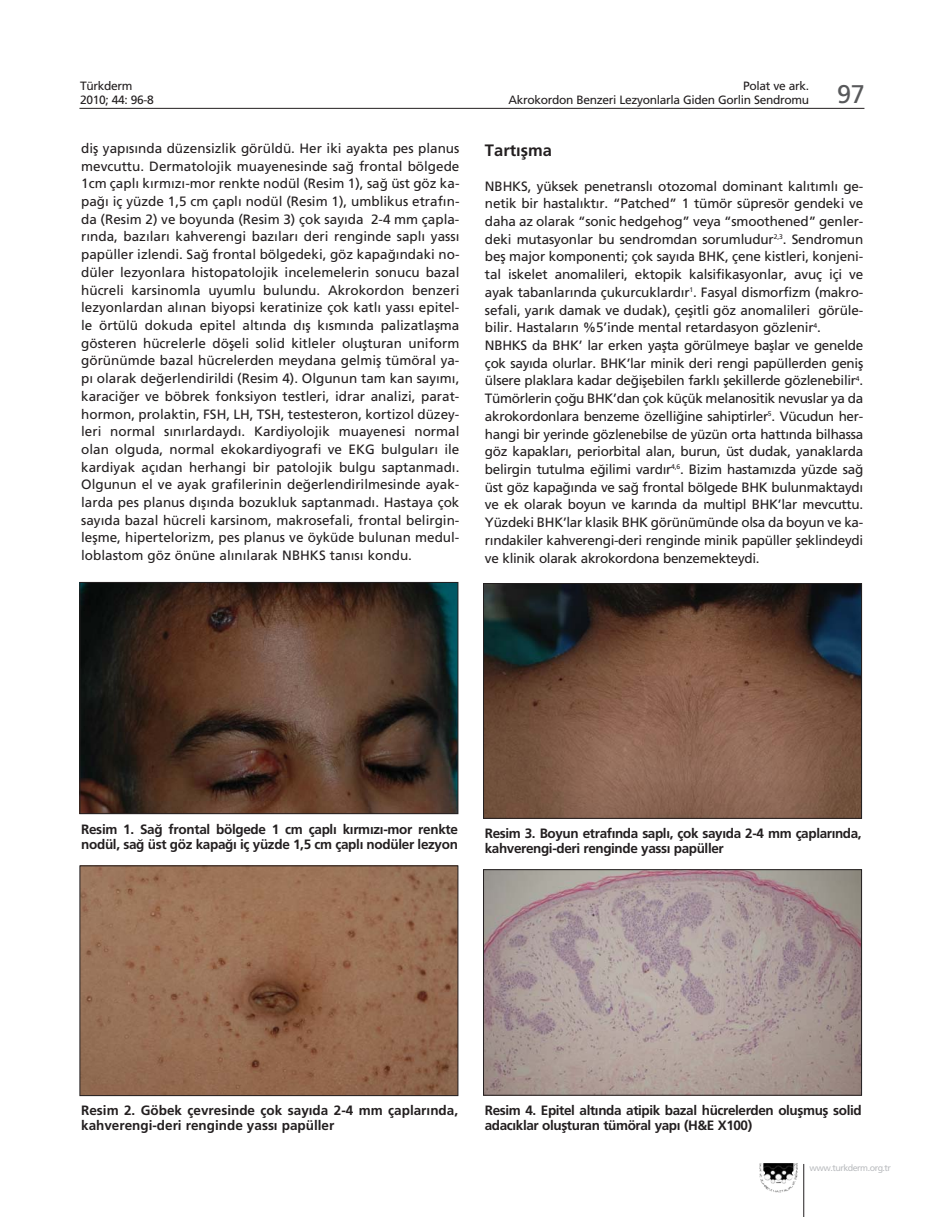
<style>
.page{position:relative;width:940px;height:1217px;background:#fff}
.page>*{position:absolute;margin:0;border:0;box-sizing:border-box;transform-origin:0 0}
.t1{font:25.5px "Frutiger";color:#58595b}
.t2{font:700 16.5px "Frutiger";color:#231f20}
.t3{font:13.5px/17.7px "Frutiger";letter-spacing:-.02em;color:#231f20;text-align:justify}
.t4{font:700 13.5px/15px "Frutiger";letter-spacing:-.03em;color:#231f20}
.t5{font:700 13.5px/15px "Frutiger";color:#231f20}
.t6{font:12px/13.5px "Frutiger";letter-spacing:-.03em;color:#231f20;text-align:right}
.t7{font:9px "Frutiger";letter-spacing:-.055em;color:#bbbdc0}
</style>
<div class="page">
<img style="left:82px;top:867px;width:374px;height:226px">
<div style="left:80px;top:865px;width:378px;height:230px;border:1px solid #231f20"></div>
<img style="left:485px;top:585px;width:375px;height:231px">
<div style="left:483px;top:583px;width:379px;height:235px;border:1px solid #231f20"></div>
<img style="left:485px;top:871px;width:375px;height:222px">
<div style="left:483px;top:869px;width:379px;height:226px;border:1px solid #231f20"></div>
<img style="left:82px;top:584px;width:374px;height:227px">
<div style="left:80px;top:582px;width:378px;height:231px;border:1px solid #231f20"></div>
<hr style="left:79px;top:108px;width:785px;height:1px;background:#231f20">
<img style="left:759px;top:1163px;width:39px;height:29px">
<hr style="left:803px;top:1163px;width:1px;height:53px;background:#231f20">
<p class="t6" style="left:80px;top:80px;width:75px;text-align:left">Türkderm<br>2010; 44: 96-8</p>
<h1 class="t1" style="left:837px;top:83px;width:29px">97</h1>
<p class="t6" style="left:508px;top:80px;width:302px">Polat ve ark.<br>Akrokordon Benzeri Lezyonlarla Giden Gorlin Sendromu</p>
<p class="t3" style="left:81px;top:140px;width:380px">difl yap›s›nda düzensizlik görüldü. Her iki ayakta pes planus mevcuttu. Dermatolojik muayenesinde sa¤ frontal bölgede 1cm çapl› k›rm›z›-mor renkte nodül (Resim 1), sa¤ üst göz ka&shy;pa¤› iç yüzde 1,5 cm çapl› nodül (Resim 1), umblikus etraf›n&shy;da (Resim 2) ve boyunda (Resim 3) çok say›da 2-4 mm çapla&shy;r›nda, baz›lar› kahverengi baz›lar› deri renginde sapl› yass› papüller izlendi. Sa¤ frontal bölgedeki, göz kapa¤›ndaki no&shy;düler lezyonlara histopatolojik incelemelerin sonucu bazal hücreli karsinomla uyumlu bulundu. Akrokordon benzeri lezyonlardan al›nan biyopsi keratinize çok katl› yass› epitel&shy;le örtülü dokuda epitel alt›nda d›fl k›sm›nda palizatlaflma gösteren hücrelerle döfleli solid kitleler oluflturan uniform görünümde bazal hücrelerden meydana gelmifl tümöral ya&shy;p› olarak de¤erlendirildi (Resim 4). Olgunun tam kan say›m›, karaci¤er ve böbrek fonksiyon testleri, idrar analizi, parat&shy;hormon, prolaktin, FSH, LH, TSH, testesteron, kortizol düzey&shy;leri normal s›n›rlardayd›. Kardiyolojik muayenesi normal olan olguda, normal ekokardiyografi ve EKG bulgular› ile kardiyak aç›dan herhangi bir patolojik bulgu saptanmad›.<br>Olgunun el ve ayak grafilerinin de¤erlendirilmesinde ayak&shy;larda pes planus d›fl›nda bozukluk saptanmad›. Hastaya çok say›da bazal hücreli karsinom, makrosefali, frontal belirgin&shy;leflme, hipertelorizm, pes planus ve öyküde bulunan medul&shy;loblastom göz önüne al›n›larak NBHKS tan›s› kondu.</p>
<p class="t2" style="left:485px;top:143px;width:68px">Tart›flma</p>
<p class="t3" style="left:485px;top:178px;width:380px;text-align:left">NBHKS, yüksek penetransl› otozomal dominant kal›t›ml› ge&shy;netik bir hastal›kt›r. “Patched” 1 tümör süpresör gendeki ve daha az olarak “sonic hedgehog” veya “smoothened” genler&shy;deki mutasyonlar bu sendromdan sorumludur<sup>2,3</sup>. Sendromun befl major komponenti; çok say›da BHK, çene kistleri, konjeni&shy;tal iskelet anomalileri, ektopik kalsifikasyonlar, avuç içi ve ayak tabanlar›nda çukurcuklard›r<sup>1</sup>. Fasyal dismorfizm (makro&shy;sefali, yar›k damak ve dudak), çeflitli göz anomalileri görüle&shy;bilir. Hastalar›n %5’inde mental retardasyon gözlenir<sup>4</sup>.<br>NBHKS da BHK’ lar erken yaflta görülmeye bafllar ve genelde çok say›da olurlar. BHK’lar minik deri rengi papüllerden genifl ülsere plaklara kadar de¤iflebilen farkl› flekillerde gözlenebilir<sup>4</sup>.<br>Tümörlerin ço¤u BHK’dan çok küçük melanositik nevuslar ya da akrokordonlara benzeme özelli¤ine sahiptirler<sup>5</sup>. Vücudun her&shy;hangi bir yerinde gözlenebilse de yüzün orta hatt›nda bilhassa göz kapaklar›, periorbital alan, burun, üst dudak, yanaklarda belirgin tutulma e¤ilimi vard›r<sup>4,6</sup>. Bizim hastam›zda yüzde sa¤ üst göz kapa¤›nda ve sa¤ frontal bölgede BHK bulunmaktayd› ve ek olarak boyun ve kar›nda da multipl BHK’lar mevcuttu.<br>Yüzdeki BHK’lar klasik BHK görünümünde olsa da boyun ve ka&shy;r›ndakiler kahverengi-deri renginde minik papüller fleklindeydi ve klinik olarak akrokordona benzemekteydi.</p>
<p class="t4" style="left:81px;top:822px;width:378px">Resim 1. Sa¤ frontal bölgede 1 cm çapl› k›rm›z›-mor renkte nodül, sa¤ üst göz kapa¤› iç yüzde 1,5 cm çapl› nodüler lezyon</p>
<p class="t4" style="left:485px;top:826px;width:378px">Resim 3. Boyun etraf›nda sapl›, çok say›da 2-4 mm çaplar›nda, kahverengi-deri renginde yass› papüller</p>
<p class="t5" style="left:81px;top:1104px;width:378px">Resim 2. Göbek çevresinde çok say›da 2-4 mm çaplar›nda, kahverengi-deri renginde yass› papüller</p>
<p class="t4" style="left:485px;top:1103px;width:378px">Resim 4. Epitel alt›nda atipik bazal hücrelerden oluflmufl solid adac›klar oluflturan tümöral yap› (H&amp;E X100)</p>
<p class="t7" style="left:809px;top:1163px;width:83px">www.turkderm.org.tr</p>
</div>
